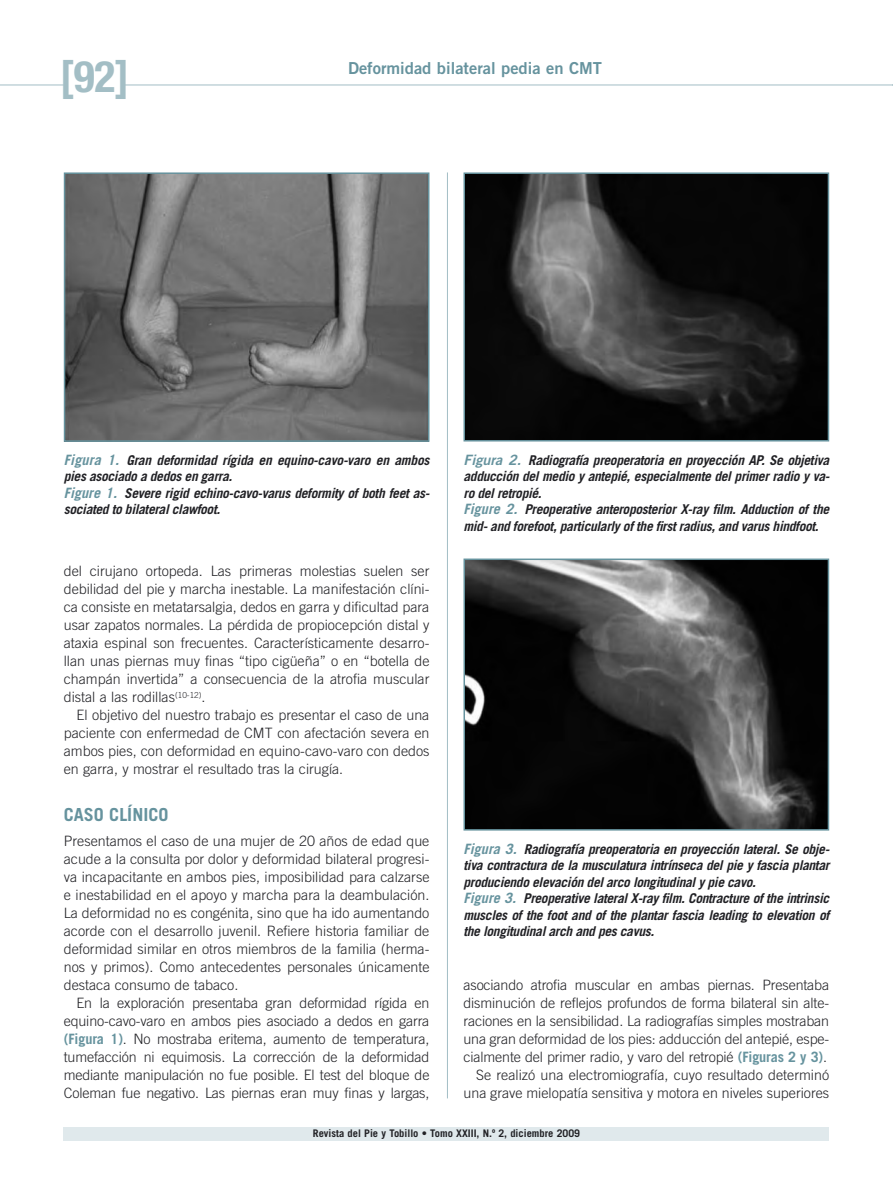
<style>
.page{position:relative;width:893px;height:1191px;background:#fff}
.page>*{position:absolute;margin:0;border:0;box-sizing:border-box;transform-origin:0 0}
.t1{font:700 condensed 43.5px "Helvetica Neue LT Std";color:#a3bec5}
._04_01-Ladillo_1{font:700 18px "Trade Gothic LT Std";color:#66939e}
._00_01-Cintillo{font:16.5px "Trade Gothic LT Std Bd 2";color:#66939e}
._05_02_Texto_general{font:300 14.25px/18px "Trade Gothic LT Std";color:#212125;text-align:justify}
._05_01_Texto__primer_párrafo{font:300 14.25px/18px "Trade Gothic LT Std";color:#212125;text-align:justify}
._08_01-Pie_de_figura{font:italic 700 13.5px/16.5px "Trade Gothic LT Std";letter-spacing:-.025em;color:#212125}
.t2{font:700 10.5px "Trade Gothic LT Std";color:#212125}
.s1{font-size:14.25px;color:#66939e}
.s2{font-weight:700;color:#66939e}
.s3{font-family:"Trade Gothic LT Std Bd 2 Obl";font-weight:400;font-style:normal;font-size:14.25px;color:#66939e}
</style>
<div class="page">
<hr style="left:0;top:85px;width:64px;height:1px;background:#a3bec5">
<hr style="left:124px;top:85px;width:769px;height:1px;background:#a3bec5">
<div style="left:64px;top:1127px;width:765px;height:13px;background:#e0e9ec"></div>
<hr style="left:447px;top:172px;width:1px;height:926px;background:#a3bec5">
<img style="left:67px;top:175px;width:359px;height:264px">
<div style="left:64px;top:172px;width:365px;height:270px;border:2px solid #66939e"></div>
<img style="left:466px;top:175px;width:360px;height:263px">
<div style="left:463px;top:172px;width:366px;height:269px;border:2px solid #66939e"></div>
<img style="left:466px;top:561px;width:360px;height:266px">
<div style="left:463px;top:558px;width:366px;height:272px;border:2px solid #66939e"></div>
<p class="t1" style="left:60px;top:49px;width:71px">[92]</p>
<p class="_00_01-Cintillo" style="left:348px;top:58px;width:256px">Deformidad bilateral pedia en CMT</p>
<p class="_08_01-Pie_de_figura" style="left:64px;top:452px;width:367px"><span class="s1">Figura 1.</span> Gran deformidad rígida en equino-cavo-varo en ambos pies asociado a dedos en garra.</p>
<p class="_08_01-Pie_de_figura" style="left:64px;top:485px;width:368px"><span class="s1">Figure 1.</span> Severe rigid echino-cavo-varus deformity of both feet as&shy;sociated to bilateral clawfoot.</p>
<p class="_05_02_Texto_general" style="left:64px;top:562px;width:367px">del cirujano ortopeda. Las primeras molestias suelen ser debilidad del pie y marcha inestable. La manifestación clíni&shy;ca consiste en metatarsalgia, dedos en garra y dificultad para usar zapatos normales. La pérdida de propiocepción distal y ataxia espinal son frecuentes. Característicamente desarro&shy;llan unas piernas muy finas “tipo cigüeña” o en “botella de champán invertida” a consecuencia de la atrofia muscular distal a las rodillas<sup>(10-12)</sup>.</p>
<p class="_05_02_Texto_general" style="left:64px;top:706px;width:367px;text-indent:13px">El objetivo del nuestro trabajo es presentar el caso de una paciente con enfermedad de CMT con afectación severa en ambos pies, con deformidad en equino-cavo-varo con dedos en garra, y mostrar el resultado tras la cirugía.</p>
<p class="_04_01-Ladillo_1" style="left:64px;top:803px;width:106px">CASO CLÍNICO</p>
<p class="_05_01_Texto__primer_párrafo" style="left:64px;top:832px;width:367px">Presentamos el caso de una mujer de 20 años de edad que acude a la consulta por dolor y deformidad bilateral progresi&shy;va incapacitante en ambos pies, imposibilidad para calzarse e inestabilidad en el apoyo y marcha para la deambulación.<br>La deformidad no es congénita, sino que ha ido aumentando acorde con el desarrollo juvenil. Refiere historia familiar de deformidad similar en otros miembros de la familia (herma&shy;nos y primos). Como antecedentes personales únicamente destaca consumo de tabaco.</p>
<p class="_05_02_Texto_general" style="left:64px;top:994px;width:367px;text-indent:13px">En la exploración presentaba gran deformidad rígida en equino-cavo-varo en ambos pies asociado a dedos en garra <span class="s2">(Figura 1)</span>. No mostraba eritema, aumento de temperatura, tumefacción ni equimosis. La corrección de la deformidad mediante manipulación no fue posible. El test del bloque de Coleman fue negativo. Las piernas eran muy finas y largas,</p>
<p class="_08_01-Pie_de_figura" style="left:463px;top:451px;width:368px;text-align:justify"><span class="s3">Figura 2.</span> Radiografía preoperatoria en proyección AP. Se objetiva adducción del medio y antepié, especialmente del primer radio y va&shy;ro del retropié.</p>
<p class="_08_01-Pie_de_figura" style="left:463px;top:501px;width:367px"><span class="s1">Figure 2.</span> Preoperative anteroposterior X-ray film. Adduction of the mid- and forefoot, particularly of the first radius, and varus hindfoot.</p>
<p class="_08_01-Pie_de_figura" style="left:463px;top:840px;width:368px;text-align:justify"><span class="s1">Figura 3.</span> Radiografía preoperatoria en proyección lateral. Se obje&shy;tiva contractura de la musculatura intrínseca del pie y fascia plantar produciendo elevación del arco longitudinal y pie cavo.</p>
<p class="_08_01-Pie_de_figura" style="left:463px;top:890px;width:367px;text-align:justify"><span class="s1">Figure 3.</span> Preoperative lateral X-ray film. Contracture of the intrinsic muscles of the foot and of the plantar fascia leading to elevation of the longitudinal arch and pes cavus.</p>
<p class="_05_02_Texto_general" style="left:463px;top:976px;width:367px">asociando atrofia muscular en ambas piernas. Presentaba disminución de reflejos profundos de forma bilateral sin alte&shy;raciones en la sensibilidad. La radiografías simples mostraban una gran deformidad de los pies: adducción del antepié, espe&shy;cialmente del primer radio, y varo del retropié <span class="s2">(Figuras 2 y 3)</span>.</p>
<p class="_05_02_Texto_general" style="left:463px;top:1066px;width:367px;text-align:right">Se realizó una electromiografía, cuyo resultado determinó una grave mielopatía sensitiva y motora en niveles superiores</p>
<p class="t2" style="left:313px;top:1126px;width:269px">Revista del Pie y Tobillo • Tomo XXIII, N.º 2, diciembre 2009</p>
</div>
